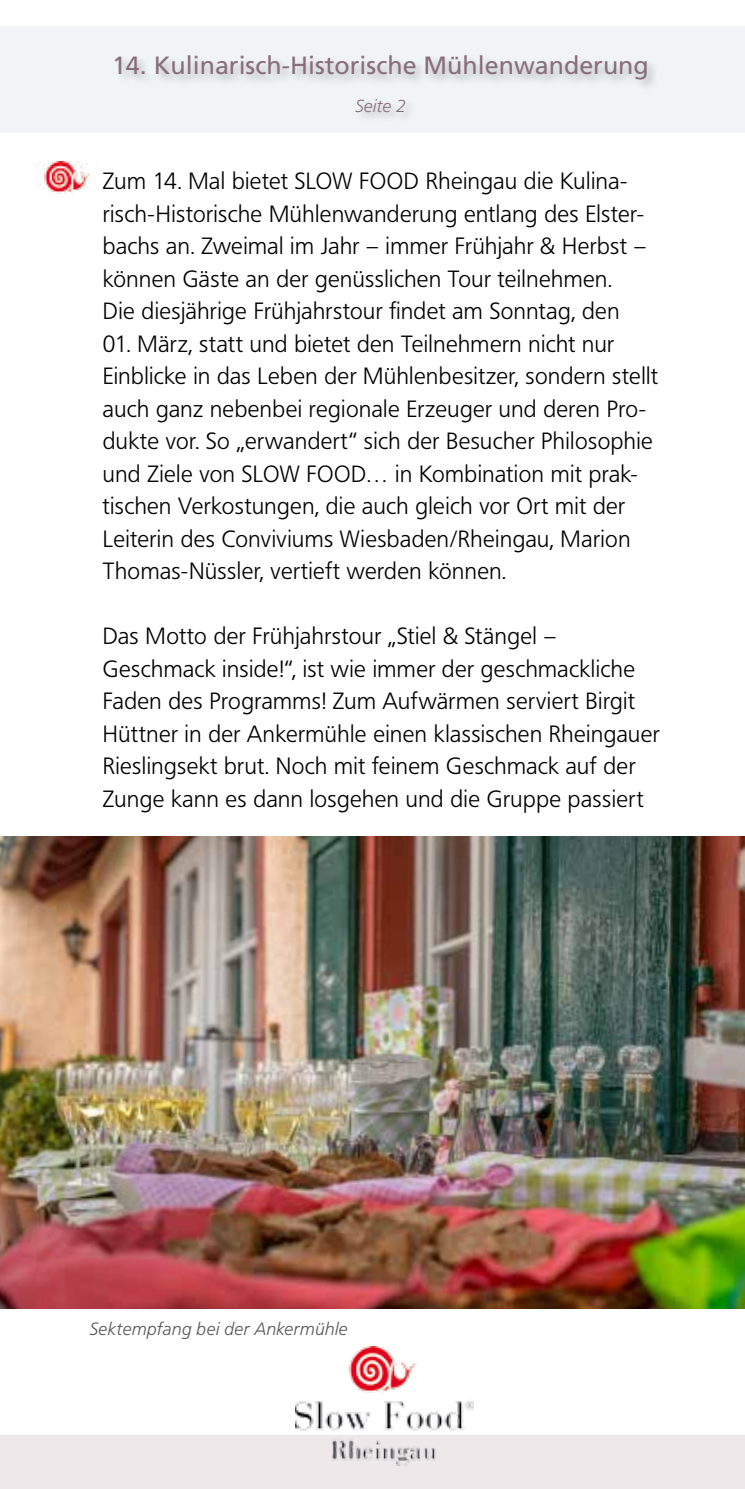
<style>
.page{position:relative;width:745px;height:1489px;background:#fff}
.page>*{position:absolute;margin:0;border:0;box-sizing:border-box;transform-origin:0 0}
.t1{font:25px "Frutiger";color:#8a6d7b}
.t2{font:300 23.25px/32.5px "Frutiger BQ";letter-spacing:.02em;color:#000}
.t3{font:italic 300 17.5px "Frutiger BQ";letter-spacing:.03em;color:#58585a}
.t4{font:italic 300 17.5px "Frutiger";color:#8a6d7b}
</style>
<div class="page">
<div style="left:0;top:27px;width:744px;height:106px;background:#f0f4f7"></div>
<div style="left:113px;top:53px;width:545px;height:70px;background:#000;opacity:.25"></div>
<img style="left:39px;top:161px;width:51px;height:33px">
<img style="left:0;top:836px;width:744px;height:471px">
<div style="left:0;top:1435px;width:744px;height:53px;background:#eee8ea"></div>
<img style="left:295px;top:1346px;width:178px;height:119px">
<p class="t1" style="left:112px;top:51px;width:538px">14. Kulinarisch-Historische Mühlenwanderung</p>
<p class="t4" style="left:355px;top:95px;width:52px">Seite 2</p>
<p class="t2" style="left:103px;top:165px;width:544px">Zum 14. Mal bietet SLOW FOOD Rheingau die Kulina&shy;risch-Historische Mühlenwanderung entlang des Elster&shy;bachs an. Zweimal im Jahr – immer Frühjahr &amp; Herbst – können Gäste an der genüsslichen Tour teilnehmen.<br>Die diesjährige Frühjahrstour findet am Sonntag, den</p>
<p class="t2" style="left:103px;top:328px;width:556px">01. März, statt und bietet den Teilnehmern nicht nur Einblicke in das Leben der Mühlenbesitzer, sondern stellt auch ganz nebenbei regionale Erzeuger und deren Pro&shy;dukte vor. So „erwandert“ sich der Besucher Philosophie und Ziele von SLOW FOOD… in Kombination mit prak&shy;tischen Verkostungen, die auch gleich vor Ort mit der Leiterin des Conviviums Wiesbaden/Rheingau, Marion Thomas-Nüssler, vertieft werden können.</p>
<p class="t2" style="left:103px;top:620px;width:558px">Das Motto der Frühjahrstour „Stiel &amp; Stängel – Geschmack inside!“, ist wie immer der geschmackliche Faden des Programms! Zum Aufwärmen serviert Birgit Hüttner in der Ankermühle einen klassischen Rheingauer Rieslingsekt brut. Noch mit feinem Geschmack auf der Zunge kann es dann losgehen und die Gruppe passiert</p>
<p class="t3" style="left:90px;top:1318px;width:259px">Sektempfang bei der Ankermühle</p>
</div>
